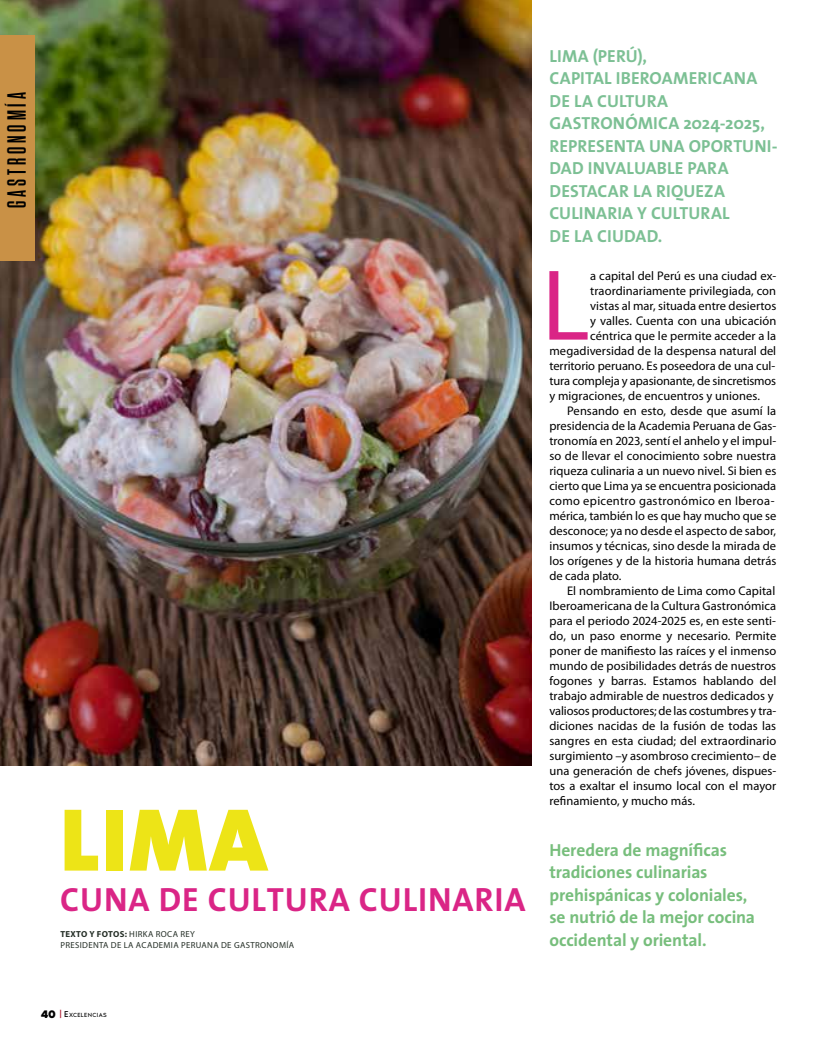
<style>
.page{position:relative;width:833px;height:1046px;background:#fff}
.page>*{position:absolute;margin:0;border:0;box-sizing:border-box;transform-origin:0 0}
.t1{font:101.5px "Myriad Pro";color:#da2586}
.t2{font:900 90px "The Sans";color:#ede417}
.t3{font:700 33.75px "The Sans";letter-spacing:.025em;color:#da2586}
.t4{font:600 26.25px "Tungsten Condensed";letter-spacing:.15em;color:#000}
.t5{font:700 17.5px/22.5px "The Sans";letter-spacing:.01em;color:#7cc094}
.t6{font:700 17.5px/22.5px "The Sans";letter-spacing:-.01em;color:#77be7c}
.t7{font:12.5px "Myriad Pro";letter-spacing:.005em;color:#000}
.t8{font:12.5px "Myriad Pro";letter-spacing:-.015em;color:#000}
.t9{font:12.5px "Myriad Pro";letter-spacing:.025em;color:#000}
.t10{font:8.75px/10.5px "Myriad Pro";letter-spacing:.04em;color:#252f27}
.t11{font:6.12px "Noir Pro";letter-spacing:.065em;color:#000}
.s1{font-weight:700}
.s2{font-weight:700;font-size:11.25px}
.s3{font-size:8.75px}
</style>
<div class="page">
<img style="left:0;top:0;width:531px;height:765px">
<div style="left:0;top:35px;width:35px;height:226px;background:#c99146"></div>
<h3 class="t4" style="left:4px;top:208px;width:117px;rotate:-90deg">GASTRONOMÍA</h3>
<h2 class="t2" style="left:60px;top:763px;width:209px">LIMA</h2>
<h3 class="t3" style="left:60px;top:871px;width:467px">CUNA DE CULTURA CULINARIA</h3>
<p class="t10" style="left:60px;top:929px;width:235px"><span class="s1">ТЕXTO Y FOTOS:</span> HIRKA ROCA REY<br>PRESIDENTA DE LA ACADEMIA PERUANA DE GASTRONOMÍA</p>
<p class="t11" style="left:41px;top:1010px;width:68px"><span class="s2">40</span> <sup>|</sup> <span class="s3">E</span>XCELENCIAS</p>
<h3 class="t5" style="left:549px;top:44px;width:229px">LIMA (PERÚ),<br>CAPITAL IBEROAMERICANA<br>DE LA CULTURA<br>GASTRONÓMICA 2024-2025,<br>REPRESENTA UNA OPORTUNI-<br>DAD INVALUABLE PARA<br>DESTACAR LA RIQUEZA<br>CULINARIA Y CULTURAL<br>DE LA CIUDAD.</h3>
<h1 class="t1" style="left:542px;top:250px;width:49px">L</h1>
<p class="t7" style="left:590px;top:268px;width:187px">a capital del Perú es una ciudad ex-</p>
<p class="t7" style="left:590px;top:283px;width:187px">traordinariamente privilegiada, con</p>
<p class="t7" style="left:590px;top:298px;width:187px">vistas al mar, situada entre desiertos</p>
<p class="t7" style="left:590px;top:313px;width:187px">y valles. Cuenta con una ubicación</p>
<p class="t7" style="left:590px;top:328px;width:187px">céntrica que le permite acceder a la</p>
<p class="t7" style="left:549px;top:343px;width:228px">megadiversidad de la despensa natural del</p>
<p class="t7" style="left:549px;top:358px;width:227px">territorio peruano. Es poseedora de una cul-</p>
<p class="t7" style="left:549px;top:373px;width:228px">tura compleja y apasionante, de sincretismos</p>
<p class="t7" style="left:549px;top:388px;width:212px">y migraciones, de encuentros y uniones.</p>
<p class="t7" style="left:567px;top:403px;width:211px">Pensando en esto, desde que asumí la</p>
<p class="t7" style="left:549px;top:418px;width:228px">presidencia de la Academia Peruana de Gas-</p>
<p class="t7" style="left:549px;top:433px;width:228px">tronomía en 2023, sentí el anhelo y el impul-</p>
<p class="t7" style="left:549px;top:448px;width:228px">so de llevar el conocimiento sobre nuestra</p>
<p class="t7" style="left:549px;top:463px;width:228px">riqueza culinaria a un nuevo nivel. Si bien es</p>
<p class="t7" style="left:549px;top:478px;width:228px">cierto que Lima ya se encuentra posicionada</p>
<p class="t9" style="left:549px;top:493px;width:227px">como epicentro gastronómico en Iberoa-</p>
<p class="t7" style="left:549px;top:508px;width:228px">mérica, también lo es que hay mucho que se</p>
<p class="t7" style="left:549px;top:523px;width:228px">desconoce; ya no desde el aspecto de sabor,</p>
<p class="t7" style="left:549px;top:538px;width:228px">insumos y técnicas, sino desde la mirada de</p>
<p class="t7" style="left:549px;top:553px;width:228px">los orígenes y de la historia humana detrás</p>
<p class="t7" style="left:549px;top:568px;width:73px">de cada plato.</p>
<p class="t7" style="left:567px;top:583px;width:210px">El nombramiento de Lima como Capital</p>
<p class="t7" style="left:549px;top:598px;width:228px">Iberoamericana de la Cultura Gastronómica</p>
<p class="t7" style="left:549px;top:613px;width:228px">para el periodo 2024-2025 es, en este senti-</p>
<p class="t7" style="left:549px;top:628px;width:228px">do, un paso enorme y necesario. Permite</p>
<p class="t7" style="left:549px;top:643px;width:228px">poner de manifiesto las raíces y el inmenso</p>
<p class="t7" style="left:549px;top:658px;width:228px">mundo de posibilidades detrás de nuestros</p>
<p class="t7" style="left:549px;top:673px;width:228px">fogones y barras. Estamos hablando del</p>
<p class="t7" style="left:549px;top:688px;width:226px">trabajo admirable de nuestros dedicados y</p>
<p class="t8" style="left:549px;top:703px;width:228px">valiosos productores; de las costumbres y tra-</p>
<p class="t7" style="left:549px;top:718px;width:228px">diciones nacidas de la fusión de todas las</p>
<p class="t7" style="left:549px;top:733px;width:228px">sangres en esta ciudad; del extraordinario</p>
<p class="t7" style="left:549px;top:748px;width:228px">surgimiento –y asombroso crecimiento– de</p>
<p class="t7" style="left:549px;top:763px;width:228px">una generación de chefs jóvenes, dispues-</p>
<p class="t7" style="left:549px;top:778px;width:228px">tos a exaltar el insumo local con el mayor</p>
<p class="t7" style="left:549px;top:793px;width:147px">refinamiento, y mucho más.</p>
<h3 class="t6" style="left:549px;top:837px;width:207px">Heredera de magníficas tradiciones culinarias prehispánicas y coloniales, se nutrió de la mejor cocina occidental y oriental.</h3>
</div>
